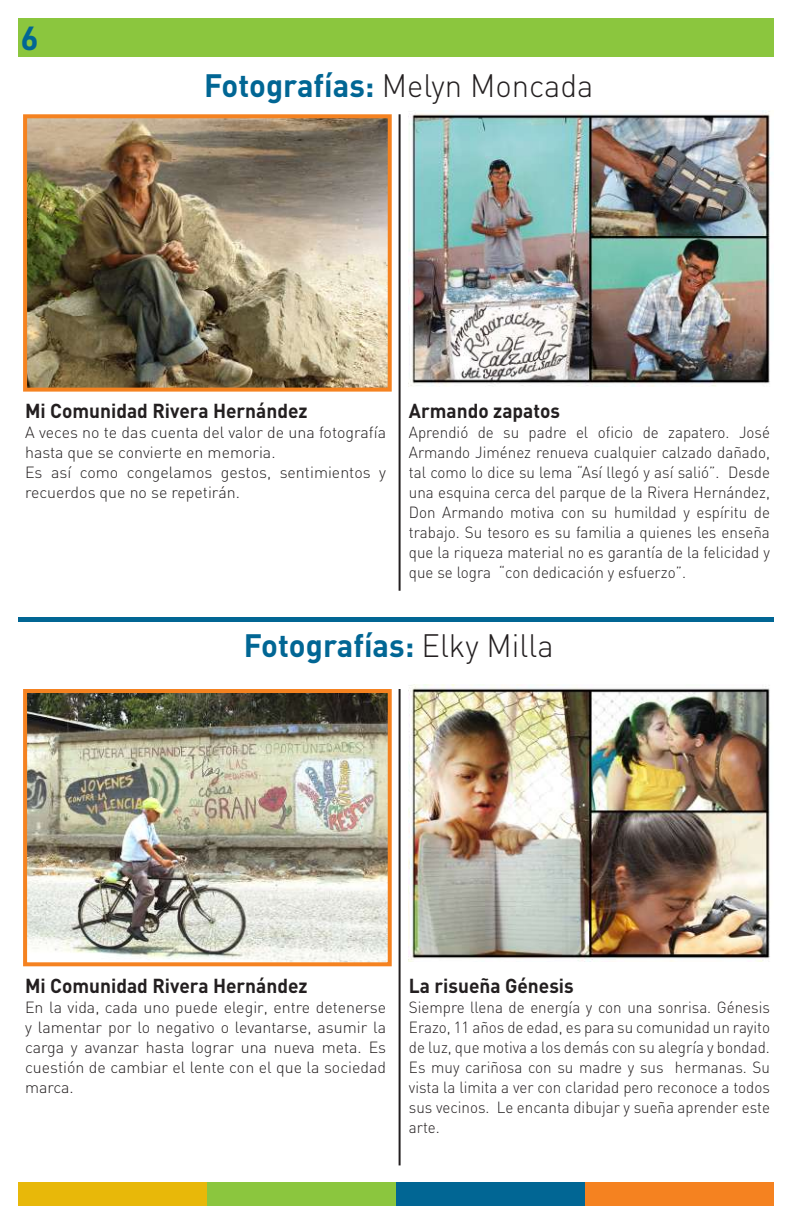
<style>
.page{position:relative;width:792px;height:1224px;background:#fff}
.page>*{position:absolute;margin:0;border:0;box-sizing:border-box;transform-origin:0 0}
.t1{font:34px "D DIN Bold";color:#016694}
.t2{font:700 32px "DIN";color:#016694}
.t3{font:700 20px "DIN";color:#231f20;scale:.96 1}
.t4{font:300 16px/20px "DIN";color:#231f20;text-align:justify;scale:.95 1}
.t5{font:300 16px/20px "DIN";color:#231f20}
.s1{font-weight:300;color:#231f20}
</style>
<div class="page">
<div style="left:18px;top:18px;width:756px;height:38px;background:#8bc63e"></div>
<div style="left:18px;top:1182px;width:189px;height:24px;background:#e8b809"></div>
<div style="left:207px;top:1182px;width:189px;height:24px;background:#8bc63e"></div>
<div style="left:396px;top:1182px;width:189px;height:24px;background:#016694"></div>
<div style="left:585px;top:1182px;width:189px;height:24px;background:#f58220"></div>
<img style="left:28px;top:119px;width:359px;height:268px">
<div style="left:23px;top:114px;width:369px;height:278px;border:4px solid #f58220"></div>
<img style="left:28px;top:694px;width:359px;height:267px">
<div style="left:23px;top:689px;width:369px;height:277px;border:4px solid #f58220"></div>
<img style="left:409px;top:110px;width:361px;height:277px">
<img style="left:409px;top:685px;width:361px;height:276px">
<hr style="left:399px;top:114px;width:2px;height:477px;background:#231f20">
<hr style="left:399px;top:689px;width:2px;height:476px;background:#231f20">
<hr style="left:18px;top:618px;width:756px;height:4px;background:#016694">
<h1 class="t1" style="left:21px;top:19px;width:19px">6</h1>
<h2 class="t2" style="left:204px;top:64px;width:391px">Fotografías: <span class="s1">Melyn Moncada</span></h2>
<p class="t3" style="left:25px;top:398px;width:296px">Mi Comunidad Rivera Hernández</p>
<p class="t5" style="left:25px;top:422px;width:363px">A veces no te das cuenta del valor de una fotografía hasta que se convierte en memoria.<br>Es así como congelamos gestos, sentimientos y recuerdos que no se repetirán.</p>
<p class="t3" style="left:409px;top:398px;width:159px">Armando zapatos</p>
<p class="t4" style="left:409px;top:422px;width:382px">Aprendió de su padre el oficio de zapatero. José Armando Jiménez renueva cualquier calzado dañado, tal como lo dice su lema “Así llegó y así salió”. Desde una esquina cerca del parque de la Rivera Hernández, Don Armando motiva con su humildad y espíritu de trabajo. Su tesoro es su familia a quienes les enseña que la riqueza material no es garantía de la felicidad y que se logra “con dedicación y esfuerzo”.</p>
<h2 class="t2" style="left:244px;top:625px;width:311px">Fotografías: <span class="s1">Elky Milla</span></h2>
<p class="t3" style="left:25px;top:973px;width:296px">Mi Comunidad Rivera Hernández</p>
<p class="t5" style="left:25px;top:997px;width:363px;text-align:justify">En la vida, cada uno puede elegir, entre detenerse y lamentar por lo negativo o levantarse, asumir la carga y avanzar hasta lograr una nueva meta. Es cuestión de cambiar el lente con el que la sociedad marca.</p>
<p class="t3" style="left:409px;top:973px;width:173px">La risueña Génesis</p>
<p class="t4" style="left:409px;top:997px;width:382px">Siempre llena de energía y con una sonrisa. Génesis Erazo, 11 años de edad, es para su comunidad un rayito de luz, que motiva a los demás con su alegría y bondad.<br>Es muy cariñosa con su madre y sus hermanas. Su vista la limita a ver con claridad pero reconoce a todos sus vecinos. Le encanta dibujar y sueña aprender este arte.</p>
</div>
